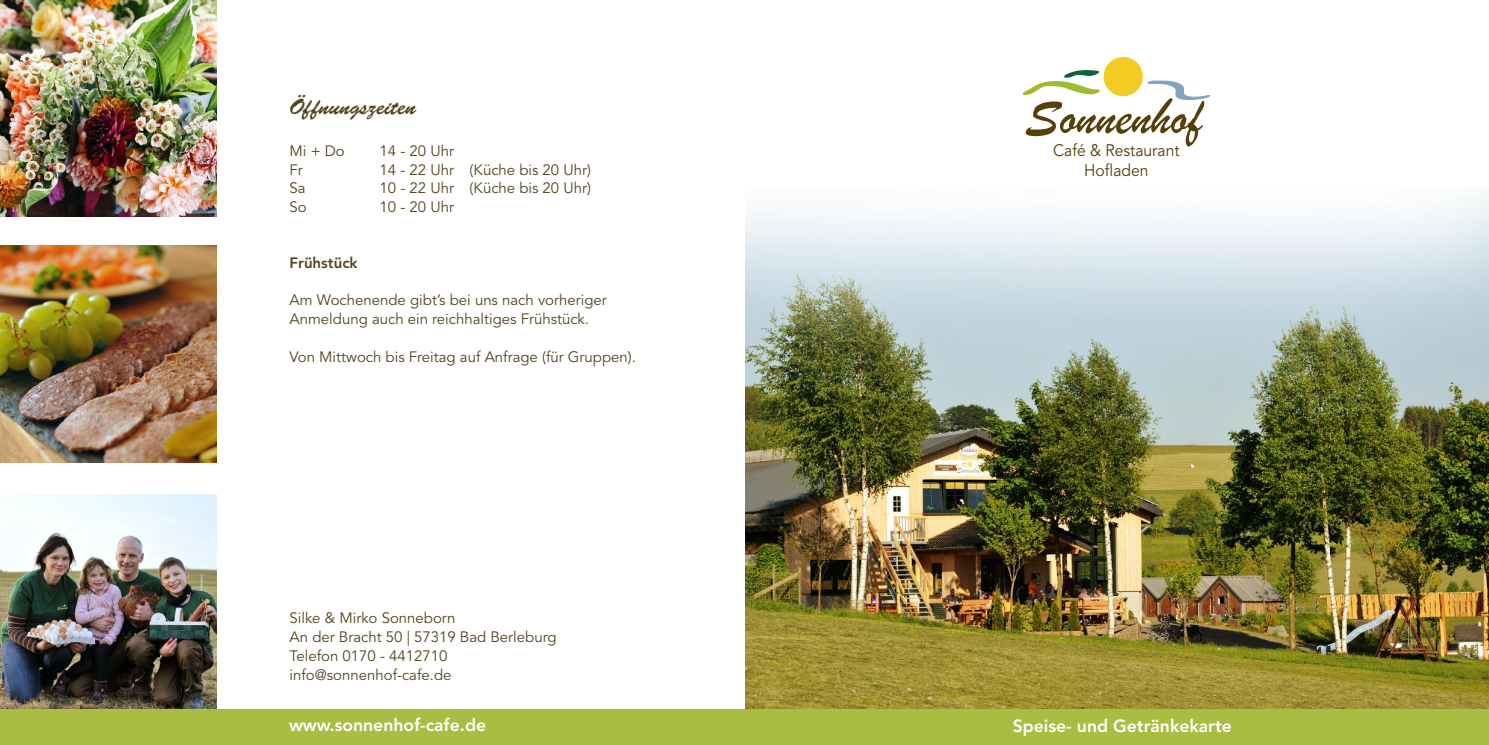
<style>
.page{position:relative;width:1489px;height:745px;background:#fff}
.page>*{position:absolute;margin:0;border:0;box-sizing:border-box;transform-origin:0 0}
.t1{font:53.75px "Brush Script";color:#563f08}
.t2{font:22.5px "Brush Script Std";color:#54451d}
.t3{font:800 17.5px "Avenir LT";color:#fff}
.t4{font:16.62px/19.9px "Avenir LT";color:#563f08;text-align:center;scale:.94 1}
.t5{font:15px/18.6px "Avenir LT";color:#54451d}
.t6{font:800 15px "Avenir LT";color:#54451d}
</style>
<div class="page">
<img style="left:745px;top:197px;width:743px;height:512px">
<img style="left:0;top:494px;width:216px;height:215px">
<img style="left:0;top:0;width:216px;height:216px">
<div style="left:1103px;top:57px;width:39px;height:39px;background:#f3cc23;border-radius:50%"></div>
<svg style="left:1022px;top:70px;width:78px;height:25px"></svg>
<svg style="left:1147px;top:80px;width:63px;height:20px"></svg>
<img style="left:0;top:245px;width:216px;height:216px">
<div style="left:0;top:709px;width:1488px;height:35px;background:#a9bd42"></div>
<h2 class="t2" style="left:289px;top:99px;width:128px">Öffnungszeiten</h2>
<p class="t5" style="left:289px;top:143px;width:57px">Mi + Do</p>
<p class="t5" style="left:379px;top:143px;width:76px">14 - 20 Uhr</p>
<p class="t5" style="left:289px;top:161px;width:15px">Fr</p>
<p class="t5" style="left:379px;top:161px;width:213px">14 - 22 Uhr (Küche bis 20 Uhr)</p>
<p class="t5" style="left:289px;top:180px;width:18px">Sa</p>
<p class="t5" style="left:379px;top:180px;width:213px">10 - 22 Uhr (Küche bis 20 Uhr)</p>
<p class="t5" style="left:289px;top:199px;width:19px">So</p>
<p class="t5" style="left:379px;top:199px;width:76px">10 - 20 Uhr</p>
<p class="t6" style="left:289px;top:256px;width:70px">Frühstück</p>
<p class="t5" style="left:289px;top:292px;width:319px">Am Wochenende gibt’s bei uns nach vorheriger<br>Anmeldung auch ein reichhaltiges Frühstück.</p>
<p class="t5" style="left:289px;top:348px;width:348px">Von Mittwoch bis Freitag auf Anfrage (für Gruppen).</p>
<p class="t5" style="left:289px;top:610px;width:268px">Silke &amp; Mirko Sonneborn<br>An der Bracht 50 | 57319 Bad Berleburg<br>Telefon 0170 - 4412710 info@sonnenhof-cafe.de</p>
<h1 class="t1" style="left:1024px;top:84px;width:179px">Sonnenhof</h1>
<p class="t4" style="left:1053px;top:142px;width:136px">Café &amp; Restaurant<br>Hofladen</p>
<p class="t3" style="left:289px;top:717px;width:198px">www.sonnenhof-cafe.de</p>
<p class="t3" style="left:1012px;top:718px;width:221px">Speise- und Getränkekarte</p>
</div>
